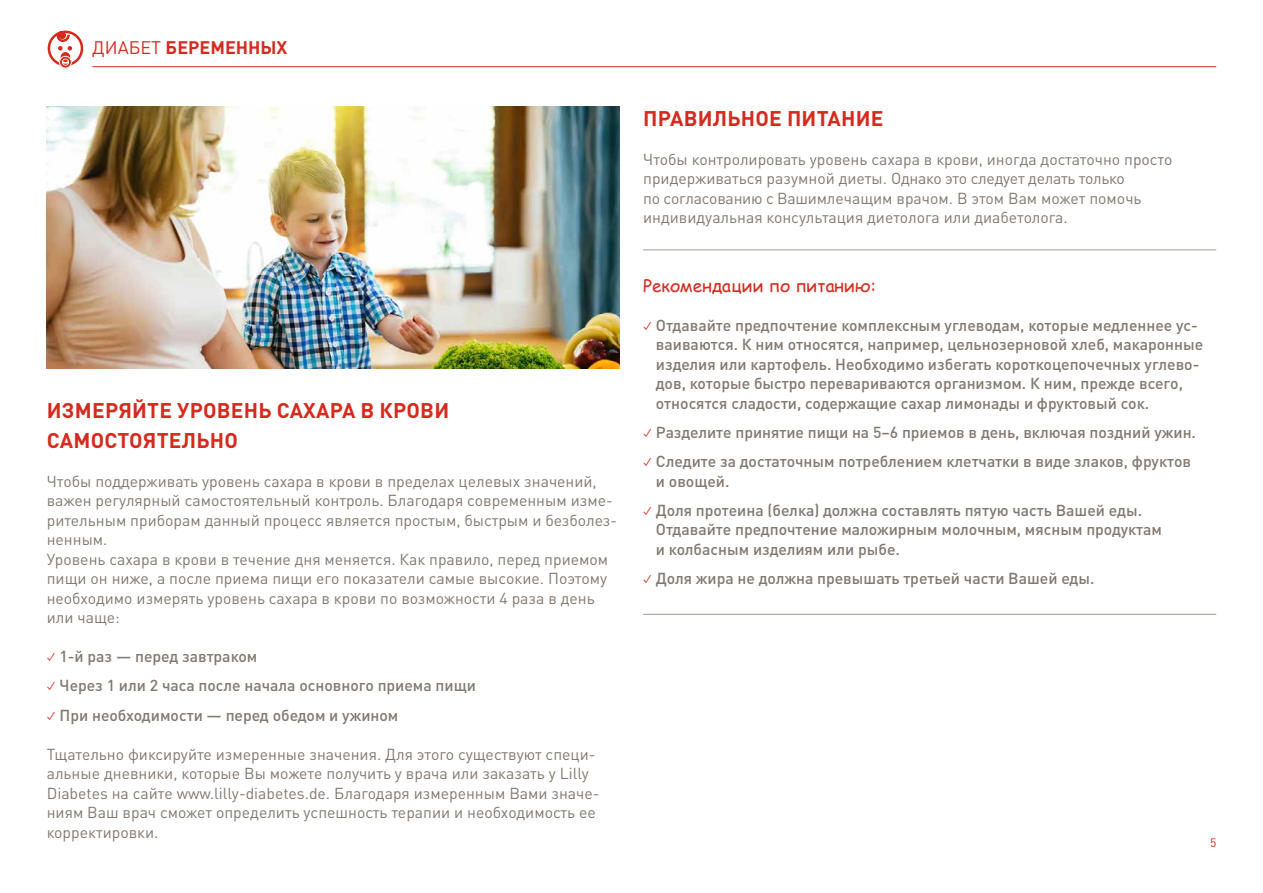
<style>
.page{position:relative;width:1263px;height:893px;background:#fff}
.page>*{position:absolute;margin:0;border:0;box-sizing:border-box;transform-origin:0 0}
.t1{font:700 21px/29.2px "DIN Pro";letter-spacing:.01em;color:#d52b1e}
.t2{font:700 18px "DIN Pro";color:#d52b1e}
.t3{font:17.25px "Comic Sans MS";color:#d52b1e}
.t4{font:15.75px/19.5px "DIN Pro";color:#82786f}
.t5{font:500 15.75px/19.5px "DIN Pro";color:#82786f}
.t6{font:12px "DIN Pro";color:#d52b1e}
.s1{font-weight:400}
.s2{font-family:"Apple Gothic";font-weight:400;font-size:15px;color:#d52b1e}
</style>
<div class="page">
<svg style="left:48px;top:30px;width:35px;height:39px"></svg>
<img style="left:47px;top:106px;width:573px;height:263px">
<hr style="left:92px;top:66px;width:1124px;height:1px;background:#d52b1e">
<hr style="left:643px;top:249px;width:573px;height:1px;background:#a19a93">
<hr style="left:643px;top:614px;width:573px;height:1px;background:#a19a93">
<p class="t2" style="left:92px;top:32px;width:197px"><span class="s1">ДИАБЕТ</span> БЕРЕМЕННЫХ</p>
<h1 class="t1" style="left:47px;top:394px;width:404px">ИЗМЕРЯЙТЕ УРОВЕНЬ САХАРА В КРОВИ<br>САМОСТОЯТЕЛЬНО</h1>
<p class="t4" style="left:47px;top:470px;width:572px">Чтобы поддерживать уровень сахара в крови в пределах целевых значений, важен регулярный самостоятельный контроль. Благодаря современным изме&shy;рительным приборам данный процесс является простым, быстрым и безболез&shy;ненным.<br>Уровень сахара в крови в течение дня меняется. Как правило, перед приемом пищи он ниже, а после приема пищи его показатели самые высокие. Поэтому необходимо измерять уровень сахара в крови по возможности 4 раза в день или чаще:</p>
<p class="t5" style="left:47px;top:645px;width:212px"><span class="s2">✓</span> 1-й раз — перед завтраком</p>
<p class="t5" style="left:47px;top:674px;width:431px"><span class="s2">✓</span> Через 1 или 2 часа после начала основного приема пищи</p>
<p class="t5" style="left:47px;top:703px;width:353px"><span class="s2">✓</span> При необходимости — перед обедом и ужином</p>
<p class="t4" style="left:47px;top:743px;width:554px">Тщательно фиксируйте измеренные значения. Для этого существуют специ&shy;альные дневники, которые Вы можете получить у врача или заказать у Lilly Diabetes на сайте www.lilly-diabetes.de. Благодаря измеренным Вами значе&shy;ниям Ваш врач сможет определить успешность терапии и необходимость ее корректировки.</p>
<h1 class="t1" style="left:643px;top:101px;width:242px">ПРАВИЛЬНОЕ ПИТАНИЕ</h1>
<p class="t4" style="left:643px;top:149px;width:531px">Чтобы контролировать уровень сахара в крови, иногда достаточно просто придерживаться разумной диеты. Однако это следует делать только<br>по согласованию с Вашимлечащим врачом. В этом Вам может помочь индивидуальная консультация диетолога или диабетолога.</p>
<p class="t3" style="left:643px;top:273px;width:234px">Рекомендации по питанию:</p>
<p class="t5" style="left:656px;top:313px;width:549px;text-indent:-13px"><span class="s2">✓</span> Отдавайте предпочтение комплексным углеводам, которые медленнее ус&shy;ваиваются. К ним относятся, например, цельнозерновой хлеб, макаронные изделия или картофель. Необходимо избегать короткоцепочечных углево&shy;дов, которые быстро перевариваются организмом. К ним, прежде всего, относятся сладости, содержащие сахар лимонады и фруктовый сок.</p>
<p class="t5" style="left:643px;top:421px;width:554px"><span class="s2">✓</span> Разделите принятие пищи на 5–6 приемов в день, включая поздний ужин.</p>
<p class="t5" style="left:656px;top:450px;width:537px;text-indent:-13px"><span class="s2">✓</span> Следите за достаточным потреблением клетчатки в виде злаков, фруктов и овощей.</p>
<p class="t5" style="left:656px;top:499px;width:508px;text-indent:-13px"><span class="s2">✓</span> Доля протеина (белка) должна составлять пятую часть Вашей еды.<br>Отдавайте предпочтение маложирным молочным, мясным продуктам и колбасным изделиям или рыбе.</p>
<p class="t5" style="left:643px;top:567px;width:453px"><span class="s2">✓</span> Доля жира не должна превышать третьей части Вашей еды.</p>
<p class="t6" style="left:1210px;top:835px;width:8px">5</p>
</div>
